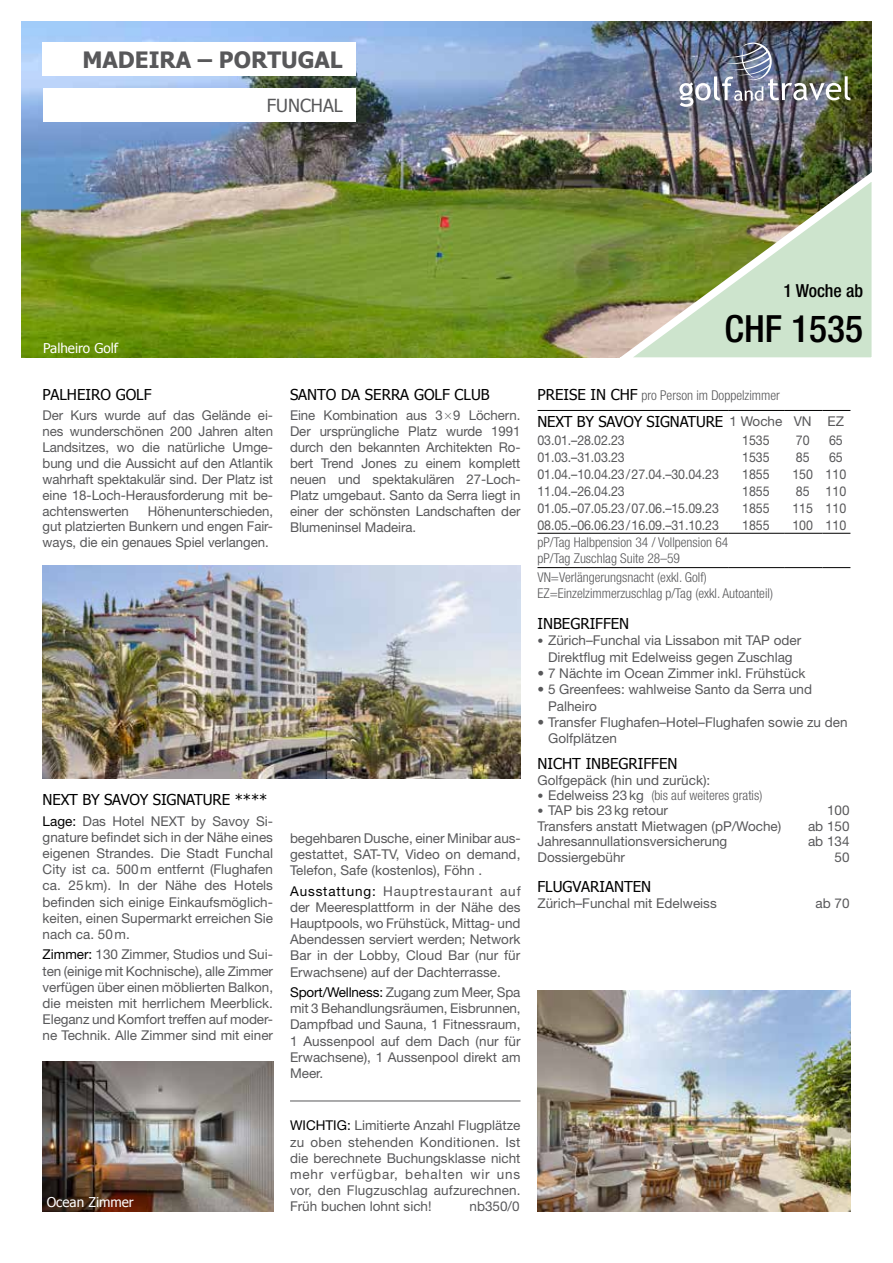
<style>
.page{position:relative;width:893px;height:1263px;background:#fff}
.page>*{position:absolute;margin:0;border:0;box-sizing:border-box;transform-origin:0 0}
.t1{font:500 condensed 37.5px "Helvetica Neue LT Pro";color:#000}
.t2{font:700 22.5px "Tahoma";color:#58585a}
.t3{font:500 condensed 18px "Helvetica Neue LT Pro";color:#000}
.t4{font:18px "Tahoma";color:#58585a}
.t5{font:15px "Tahoma";color:#000}
.t6{font:13.5px/16.2px "Helvetica Neue LT Pro";color:#58585a;text-align:justify}
.t7{font:300 condensed 13.5px/16.2px "Helvetica Neue LT Pro";color:#58585a}
.t8{font:13.5px "Helvetica Neue LT Pro";color:#58585a;scale:.92 1}
.t9{font:13.5px "Tahoma";color:#fff}
.s1{color:#000}
.s2{font-family:"Taz";font-weight:200}
.s3{font-family:"Tahoma";font-weight:400;font-stretch:normal;font-size:15px;color:#000}
.s4{font-family:"Helvetica Neue LT Pro";font-size:13.5px;color:#58585a}
.s5{font-size:12px}
.s6{font-weight:400;font-stretch:normal;font-size:12px}
.s7{font-weight:400;font-stretch:normal}
</style>
<div class="page">
<img style="left:43px;top:566px;width:477px;height:212px">
<img style="left:43px;top:1061px;width:230px;height:151px">
<img style="left:21px;top:21px;width:851px;height:336px">
<img style="left:611px;top:159px;width:261px;height:199px">
<img style="left:679px;top:43px;width:171px;height:63px">
<hr style="left:537px;top:410px;width:192px;height:1px;background:#000">
<hr style="left:729px;top:410px;width:55px;height:1px;background:#000">
<hr style="left:784px;top:410px;width:38px;height:1px;background:#000">
<svg style="left:822px;top:410px;width:28px;height:1px"></svg>
<hr style="left:537px;top:533px;width:192px;height:1px;background:#000">
<hr style="left:729px;top:533px;width:55px;height:1px;background:#000">
<hr style="left:784px;top:533px;width:38px;height:1px;background:#000">
<svg style="left:822px;top:533px;width:28px;height:1px"></svg>
<hr style="left:537px;top:567px;width:192px;height:1px;background:#000">
<hr style="left:729px;top:567px;width:55px;height:1px;background:#000">
<hr style="left:784px;top:567px;width:38px;height:1px;background:#000">
<svg style="left:822px;top:567px;width:28px;height:1px"></svg>
<hr style="left:290px;top:1100px;width:230px;height:1px;background:#58585a">
<div style="left:43px;top:43px;width:313px;height:33px;background:#fff"></div>
<div style="left:43px;top:89px;width:313px;height:33px;background:#fff"></div>
<img style="left:537px;top:990px;width:313px;height:222px">
<h2 class="t2" style="left:82px;top:44px;width:262px">MADEIRA – PORTUGAL</h2>
<h3 class="t4" style="left:267px;top:94px;width:77px">FUNCHAL</h3>
<p class="t9" style="left:43px;top:339px;width:77px">Palheiro Golf</p>
<p class="t5" style="left:43px;top:384px;width:111px">PALHEIRO GOLF</p>
<p class="t6" style="left:43px;top:407px;width:232px">Der Kurs wurde auf das Gelände ei&shy;nes wunderschönen 200 Jahren alten Landsitzes, wo die natürliche Umge&shy;bung und die Aussicht auf den Atlantik wahrhaft spektakulär sind. Der Platz ist eine 18-Loch-Herausforderung mit be&shy;achtenswerten</p>
<p class="t6" style="left:43px;top:502px;width:232px;text-indent:105px">Höhenunterschieden, gut platzierten Bunkern und engen Fair&shy;ways, die ein genaues Spiel verlangen.</p>
<p class="t5" style="left:43px;top:789px;width:226px">NEXT BY SAVOY SIGNATURE ****</p>
<p class="t6" style="left:43px;top:812px;width:232px"><span class="s1">Lage:</span> Das Hotel NEXT by Savoy Si&shy;gnature befindet sich in der Nähe eines eigenen Strandes. Die Stadt Funchal City ist ca. 500m entfernt (Flughafen ca. 25km). In der Nähe des Hotels befinden sich einige Einkaufsmöglich&shy;keiten, einen Supermarkt erreichen Sie nach ca. 50m.</p>
<p class="t6" style="left:43px;top:946px;width:232px"><span class="s1">Zimmer:</span> 130 Zimmer, Studios und Sui&shy;ten (einige mit Kochnische), alle Zimmer verfügen über einen möblierten Balkon, die meisten mit herrlichem Meerblick.<br>Eleganz und Komfort treffen auf moder&shy;ne Technik. Alle Zimmer sind mit einer</p>
<h3 class="t3" style="left:783px;top:280px;width:81px">1 Woche ab</h3>
<h1 class="t1" style="left:725px;top:307px;width:140px">CHF 1535</h1>
<p class="t5" style="left:290px;top:384px;width:201px">SANTO DA SERRA GOLF CLUB</p>
<p class="t6" style="left:290px;top:407px;width:232px">Eine Kombination aus 3<span class="s2">×</span>9 Löchern.<br>Der ursprüngliche Platz wurde 1991 durch den bekannten Architekten Ro&shy;bert Trend Jones zu einem komplett neuen und spektakulären 27-Loch-Platz umgebaut. Santo da Serra liegt in einer der schönsten Landschaften der Blumeninsel Madeira.</p>
<p class="t6" style="left:290px;top:829px;width:232px">begehbaren Dusche, einer Minibar aus&shy;gestattet, SAT-TV, Video on demand, Telefon, Safe (kostenlos), Föhn .</p>
<p class="t6" style="left:290px;top:882px;width:232px"><span class="s1">Ausstattung:</span> Hauptrestaurant auf der Meeresplattform in der Nähe des Hauptpools, wo Frühstück, Mittag- und Abendessen serviert werden; Network Bar in der Lobby, Cloud Bar (nur für Erwachsene) auf der Dachterrasse.</p>
<p class="t6" style="left:290px;top:984px;width:232px"><span class="s1">Sport/Wellness:</span> Zugang zum Meer, Spa mit 3 Behandlungsräumen, Eisbrunnen, Dampfbad und Sauna, 1 Fitnessraum, 1 Aussenpool auf dem Dach (nur für Erwachsene), 1 Aussenpool direkt am Meer.</p>
<p class="t7" style="left:537px;top:387px;width:244px"><span class="s3">PREISE IN CHF</span> pro Person im Doppelzimmer</p>
<p class="t5" style="left:537px;top:411px;width:308px">NEXT BY SAVOY SIGNATURE <span class="s4">1 Woche VN EZ</span></p>
<p class="t8" style="left:537px;top:431px;width:96px">03.01.–28.02.23</p>
<p class="t8" style="left:742px;top:431px;width:32px">1535</p>
<p class="t8" style="left:796px;top:431px;width:17px">70</p>
<p class="t8" style="left:829px;top:431px;width:17px">65</p>
<p class="t8" style="left:537px;top:448px;width:96px">01.03.–31.03.23</p>
<p class="t8" style="left:742px;top:448px;width:32px">1535</p>
<p class="t8" style="left:796px;top:448px;width:17px">85</p>
<p class="t8" style="left:829px;top:448px;width:17px">65</p>
<p class="t8" style="left:537px;top:465px;width:199px">01.04.–10.04.23/27.04.–30.04.23</p>
<p class="t8" style="left:742px;top:465px;width:32px">1855</p>
<p class="t8" style="left:792px;top:465px;width:60px">150 110</p>
<p class="t8" style="left:537px;top:482px;width:96px">11.04.–26.04.23</p>
<p class="t8" style="left:742px;top:482px;width:32px">1855</p>
<p class="t8" style="left:796px;top:482px;width:56px">85 110</p>
<p class="t8" style="left:537px;top:499px;width:199px">01.05.–07.05.23/07.06.–15.09.23</p>
<p class="t8" style="left:742px;top:499px;width:32px">1855</p>
<p class="t8" style="left:792px;top:499px;width:60px">115 110</p>
<p class="t8" style="left:537px;top:516px;width:199px">08.05.–06.06.23/16.09.–31.10.23</p>
<p class="t8" style="left:742px;top:516px;width:32px">1855</p>
<p class="t8" style="left:792px;top:516px;width:60px">100 110</p>
<p class="t7" style="left:537px;top:534px;width:192px">pP/Tag Halbpension 34 / Vollpension 64 pP/Tag Zuschlag Suite 28–59</p>
<p class="t7" style="left:537px;top:568px;width:237px">VN=Verlängerungsnacht (exkl. Golf)<br>EZ=Einzelzimmerzuschlag p/Tag (exkl. Autoanteil)</p>
<p class="t5" style="left:537px;top:614px;width:93px">INBEGRIFFEN</p>
<p class="t6" style="left:537px;top:632px;width:265px;text-align:center"><span class="s5">•</span> Zürich–Funchal via Lissabon mit TAP oder<br>Direktflug mit Edelweiss gegen Zuschlag</p>
<p class="t6" style="left:537px;top:665px;width:270px">• 7 Nächte im Ocean Zimmer inkl. Frühstück</p>
<p class="t6" style="left:548px;top:681px;width:265px;text-indent:-11px">• 5 Greenfees: wahlweise Santo da Serra und<br>Palheiro</p>
<p class="t6" style="left:548px;top:714px;width:301px;text-indent:-11px">• Transfer Flughafen–Hotel–Flughafen sowie zu den<br>Golfplätzen</p>
<p class="t5" style="left:537px;top:754px;width:142px">NICHT INBEGRIFFEN</p>
<p class="t6" style="left:537px;top:771px;width:174px">Golfgepäck (hin und zurück):</p>
<p class="t7" style="left:537px;top:787px;width:226px"><span class="s6">•</span> <span class="s7">Edelweiss 23kg</span> (bis auf weiteres gratis)</p>
<p class="t6" style="left:537px;top:802px;width:132px"><span class="s5">•</span> TAP bis 23kg retour</p>
<p class="t6" style="left:827px;top:802px;width:24px">100</p>
<p class="t6" style="left:537px;top:817px;width:245px">Transfers anstatt Mietwagen (pP/Woche)</p>
<p class="t6" style="left:808px;top:817px;width:43px">ab 150</p>
<p class="t6" style="left:537px;top:833px;width:191px">Jahresannullationsversicherung</p>
<p class="t6" style="left:808px;top:833px;width:43px">ab 134</p>
<p class="t6" style="left:537px;top:848px;width:89px">Dossiergebühr</p>
<p class="t6" style="left:834px;top:848px;width:17px">50</p>
<p class="t5" style="left:537px;top:877px;width:115px">FLUGVARIANTEN</p>
<p class="t6" style="left:537px;top:895px;width:181px">Zürich–Funchal mit Edelweiss</p>
<p class="t6" style="left:815px;top:895px;width:36px">ab 70</p>
<p class="t9" style="left:47px;top:1193px;width:89px">Ocean Zimmer</p>
<p class="t6" style="left:290px;top:1117px;width:232px"><span class="s1">WICHTIG:</span> Limitierte Anzahl Flugplätze zu oben stehenden Konditionen. Ist die berechnete Buchungsklasse nicht mehr verfügbar, behalten wir uns vor, den Flugzuschlag aufzurechnen.<br>Früh buchen lohnt sich!</p>
<p class="t6" style="left:469px;top:1198px;width:52px">nb350/0</p>
</div>
